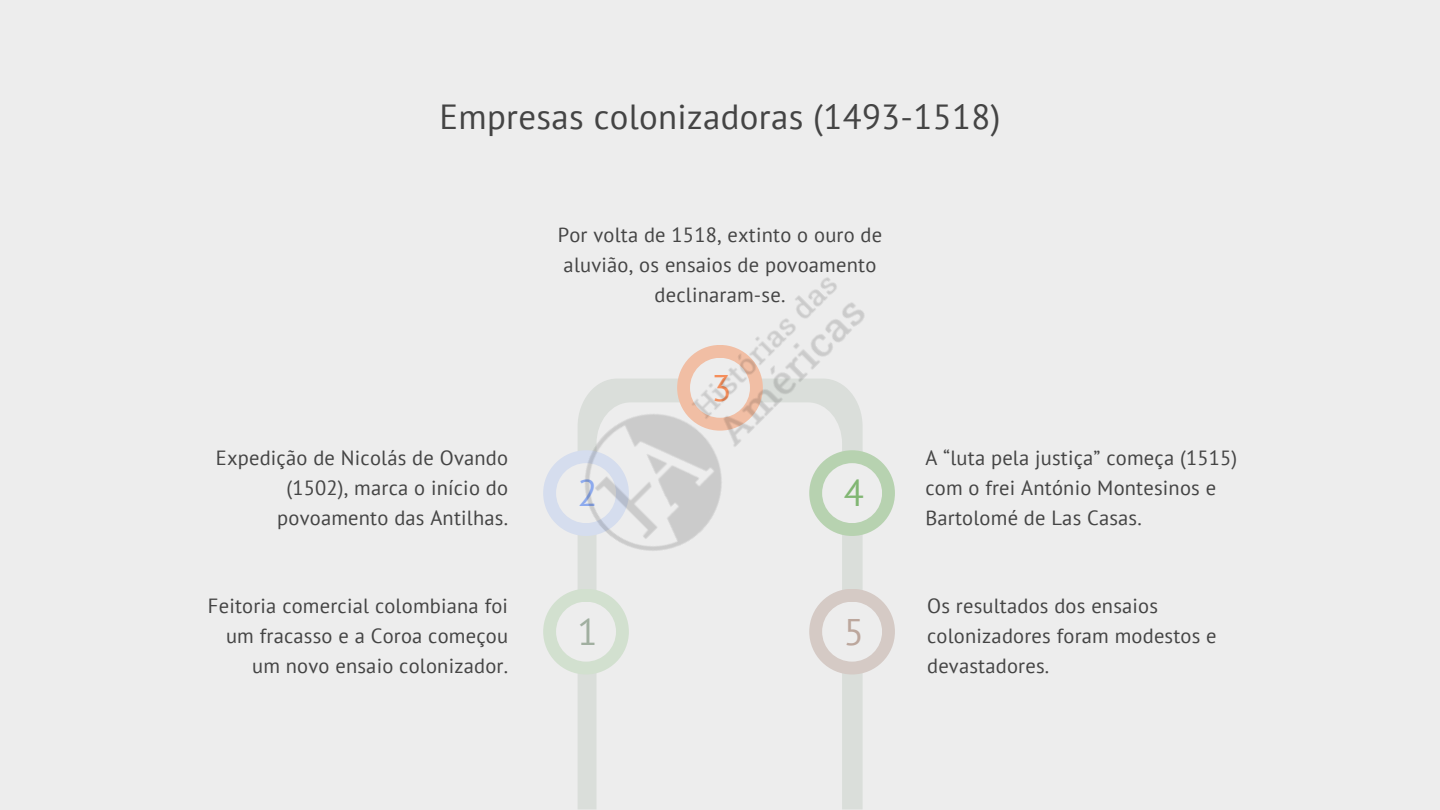
<style>
.page{position:relative;width:1440px;height:810px;background:#ededed}
.page>*{position:absolute;margin:0;border:0;box-sizing:border-box;transform-origin:0 0}
.t1{font:37px "PT Sans";color:#a1afa0}
.t2{font:37px "PT Sans";color:#8daaee}
.t3{font:37px "PT Sans";color:#f58e5b}
.t4{font:37px "PT Sans";color:#81b673}
.t5{font:37px "PT Sans";color:#bca79d}
.t6{font:34.8px "PT Sans";letter-spacing:.01em;color:#444}
.t7{font:20.5px/30px "PT Sans";letter-spacing:.01em;color:#444}
</style>
<div class="page">
<svg style="left:578px;top:674px;width:285px;height:135px"></svg>
<div style="left:809px;top:589px;width:86px;height:86px;background:#d5cac5;border-radius:50%"></div>
<div style="left:822px;top:602px;width:60px;height:60px;background:#ededed;border-radius:50%"></div>
<div style="left:543px;top:589px;width:86px;height:86px;background:#d2e0cf;border-radius:50%"></div>
<div style="left:556px;top:602px;width:60px;height:60px;background:#ededed;border-radius:50%"></div>
<img style="left:543px;top:277px;width:352px;height:370px">
<p class="t6" style="left:440px;top:94px;width:562px">Empresas colonizadoras (1493-1518)</p>
<p class="t7" style="left:558px;top:219px;width:326px;text-align:center">Por volta de 1518, extinto o ouro de aluvião, os ensaios de povoamento declinaram-se.</p>
<p class="t7" style="left:216px;top:442px;width:294px;text-align:right">Expedição de Nicolás de Ovando (1502), marca o início do povoamento das Antilhas.</p>
<p class="t7" style="left:208px;top:591px;width:302px;text-align:right">Feitoria comercial colombiana foi um fracasso e a Coroa começou um novo ensaio colonizador.</p>
<p class="t2" style="left:578px;top:469px;width:22px">2</p>
<p class="t1" style="left:578px;top:607px;width:22px">1</p>
<p class="t3" style="left:712px;top:363px;width:22px">3</p>
<p class="t4" style="left:844px;top:469px;width:22px">4</p>
<p class="t5" style="left:844px;top:607px;width:22px">5</p>
<p class="t7" style="left:925px;top:442px;width:313px">A “luta pela justiça” começa (1515) com o frei António Montesinos e<br>Bartolomé de Las Casas.</p>
<p class="t7" style="left:927px;top:591px;width:291px">Os resultados dos ensaios colonizadores foram modestos e devastadores.</p>
</div>
